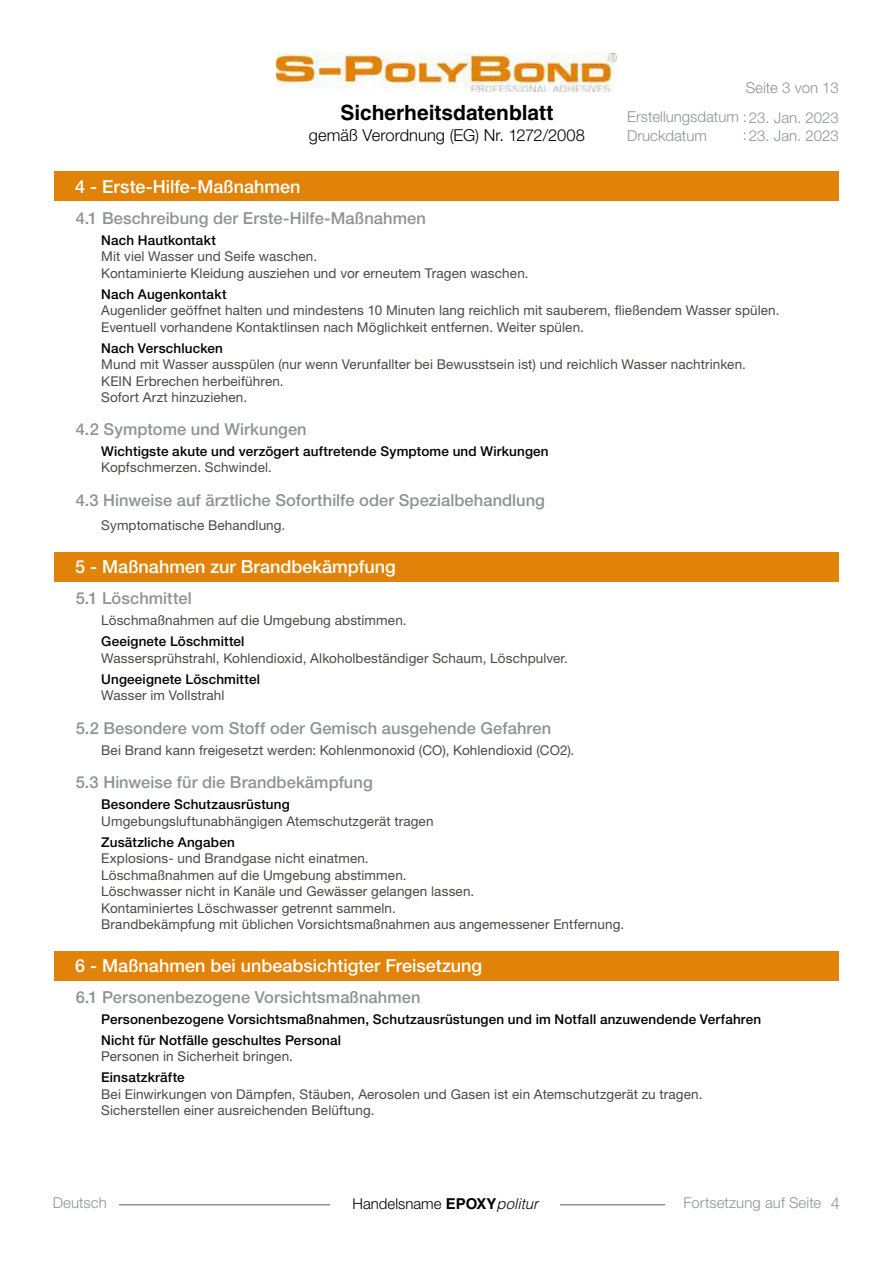
<style>
.page{position:relative;width:893px;height:1263px;background:#fff}
.page>*{position:absolute;margin:0;border:0;box-sizing:border-box;transform-origin:0 0}
.t1{font:700 21px "Helvetica LT Std";color:#000}
.t2{font:500 18px "Helvetica Neue LT Std";color:#fff}
.t3{font:500 16.5px "Helvetica Neue LT Std";letter-spacing:.005em;color:#909293}
.t4{font:300 16.5px "Helvetica Neue LT Std";color:#000}
.t5{font:300 16.5px "Helvetica Neue LT Std";color:#909293}
.t6{font:300 15px/29.5px "Helvetica Neue LT Std";color:#909293;text-align:right}
.t7{font:300 15px "Helvetica Neue LT Std";color:#000}
.t8{font:13.5px/16.5px "Helvetica Neue LT Std";letter-spacing:.01em;color:#4a4948}
.t9{font:500 13.5px/21px "Helvetica Neue LT Std";letter-spacing:.01em;color:#000}
.s1{font-family:"Helvetica LT Std";font-weight:700}
.s2{font-family:"Helvetica LT Std";font-style:italic}
</style>
<div class="page">
<img style="left:276px;top:53px;width:341px;height:39px">
<hr style="left:119px;top:1204px;width:720px;height:1px;background:#909293">
<div style="left:331px;top:1198px;width:229px;height:30px;background:#fff"></div>
<div style="left:666px;top:1198px;width:173px;height:20px;background:#fff"></div>
<div style="left:54px;top:171px;width:785px;height:30px;background:#e18309"></div>
<div style="left:54px;top:552px;width:785px;height:30px;background:#e18309"></div>
<div style="left:54px;top:951px;width:785px;height:29px;background:#e18309"></div>
<h1 class="t1" style="left:340px;top:100px;width:215px">Sicherheitsdatenblatt</h1>
<p class="t4" style="left:309px;top:125px;width:278px">gemäß Verordnung (EG) Nr. 1272/2008</p>
<p class="t6" style="left:627px;top:72px;width:213px">Seite 3 von 13<br>Erstellungsdatum :23. Jan. 2023</p>
<p class="t6" style="left:627px;top:120px;width:81px">Druckdatum</p>
<p class="t6" style="left:743px;top:120px;width:98px">:23. Jan. 2023</p>
<h2 class="t2" style="left:75px;top:176px;width:227px">4 - Erste-Hilfe-Maßnahmen</h2>
<p class="t3" style="left:76px;top:208px;width:352px">4.1 Beschreibung der Erste-Hilfe-Maßnahmen</p>
<p class="t9" style="left:101px;top:229px;width:116px">Nach Hautkontakt</p>
<p class="t8" style="left:101px;top:248px;width:429px">Mit viel Wasser und Seife waschen.<br>Kontaminierte Kleidung ausziehen und vor erneutem Tragen waschen.</p>
<p class="t9" style="left:101px;top:283px;width:127px">Nach Augenkontakt</p>
<p class="t8" style="left:101px;top:302px;width:680px">Augenlider geöffnet halten und mindestens 10 Minuten lang reichlich mit sauberem, fließendem Wasser spülen.<br>Eventuell vorhandene Kontaktlinsen nach Möglichkeit entfernen. Weiter spülen.</p>
<p class="t9" style="left:101px;top:337px;width:123px">Nach Verschlucken</p>
<p class="t8" style="left:101px;top:356px;width:646px">Mund mit Wasser ausspülen (nur wenn Verunfallter bei Bewusstsein ist) und reichlich Wasser nachtrinken.<br>KEIN Erbrechen herbeiführen.<br>Sofort Arzt hinzuziehen.</p>
<p class="t3" style="left:76px;top:419px;width:233px">4.2 Symptome und Wirkungen</p>
<p class="t9" style="left:101px;top:440px;width:449px">Wichtigste akute und verzögert auftretende Symptome und Wirkungen</p>
<p class="t8" style="left:101px;top:459px;width:172px">Kopfschmerzen. Schwindel.</p>
<p class="t3" style="left:76px;top:490px;width:471px">4.3 Hinweise auf ärztliche Soforthilfe oder Spezialbehandlung</p>
<p class="t8" style="left:101px;top:517px;width:186px">Symptomatische Behandlung.</p>
<h2 class="t2" style="left:75px;top:556px;width:322px">5 - Maßnahmen zur Brandbekämpfung</h2>
<p class="t3" style="left:76px;top:589px;width:118px">5.1 Löschmittel</p>
<p class="t8" style="left:101px;top:612px;width:307px">Löschmaßnahmen auf die Umgebung abstimmen.</p>
<p class="t9" style="left:101px;top:631px;width:145px">Geeignete Löschmittel</p>
<p class="t8" style="left:101px;top:650px;width:468px">Wassersprühstrahl, Kohlendioxid, Alkoholbeständiger Schaum, Löschpulver.</p>
<p class="t9" style="left:101px;top:668px;width:160px">Ungeeignete Löschmittel</p>
<p class="t8" style="left:101px;top:687px;width:125px">Wasser im Vollstrahl</p>
<p class="t3" style="left:76px;top:718px;width:477px">5.2 Besondere vom Stoff oder Gemisch ausgehende Gefahren</p>
<p class="t8" style="left:101px;top:741px;width:475px">Bei Brand kann freigesetzt werden: Kohlenmonoxid (CO), Kohlendioxid (CO2).</p>
<p class="t3" style="left:76px;top:772px;width:299px">5.3 Hinweise für die Brandbekämpfung</p>
<p class="t9" style="left:101px;top:794px;width:190px">Besondere Schutzausrüstung</p>
<p class="t8" style="left:101px;top:812px;width:334px">Umgebungsluftunabhängigen Atemschutzgerät tragen</p>
<p class="t9" style="left:101px;top:831px;width:135px">Zusätzliche Angaben</p>
<p class="t8" style="left:101px;top:850px;width:525px">Explosions- und Brandgase nicht einatmen.<br>Löschmaßnahmen auf die Umgebung abstimmen.<br>Löschwasser nicht in Kanäle und Gewässer gelangen lassen.<br>Kontaminiertes Löschwasser getrennt sammeln.<br>Brandbekämpfung mit üblichen Vorsichtsmaßnahmen aus angemessener Entfernung.</p>
<h2 class="t2" style="left:75px;top:955px;width:408px">6 - Maßnahmen bei unbeabsichtigter Freisetzung</h2>
<p class="t3" style="left:76px;top:987px;width:346px">6.1 Personenbezogene Vorsichtsmaßnahmen</p>
<p class="t9" style="left:101px;top:1008px;width:662px">Personenbezogene Vorsichtsmaßnahmen, Schutzausrüstungen und im Notfall anzuwendende Verfahren<br>Nicht für Notfälle geschultes Personal</p>
<p class="t8" style="left:101px;top:1048px;width:193px">Personen in Sicherheit bringen.</p>
<p class="t9" style="left:101px;top:1067px;width:85px">Einsatzkräfte</p>
<p class="t8" style="left:101px;top:1085px;width:603px">Bei Einwirkungen von Dämpfen, Stäuben, Aerosolen und Gasen ist ein Atemschutzgerät zu tragen.<br>Sicherstellen einer ausreichenden Belüftung.</p>
<p class="t6" style="left:53px;top:1188px;width:56px">Deutsch</p>
<p class="t7" style="left:353px;top:1194px;width:187px">Handelsname <span class="s1">EPOXY</span><span class="s2">politur</span></p>
<p class="t6" style="left:683px;top:1188px;width:139px">Fortsetzung auf Seite</p>
<p class="t5" style="left:831px;top:1193px;width:11px">4</p>
</div>
